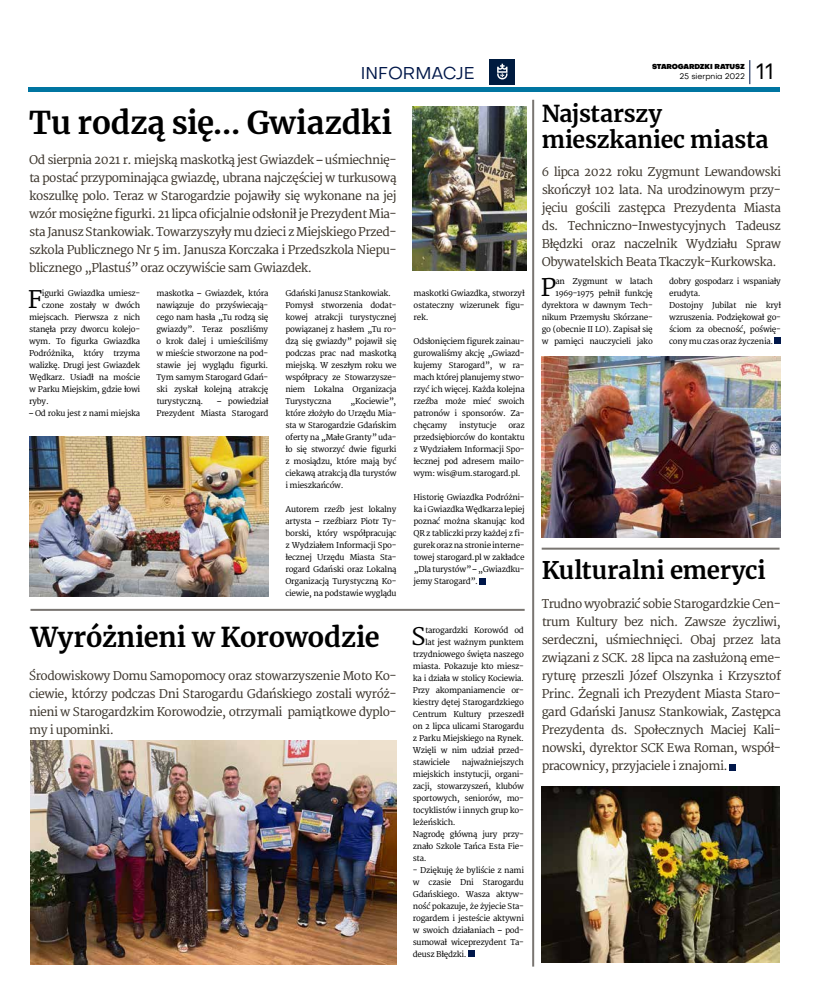
<style>
.page{position:relative;width:820px;height:993px;background:#fff}
.page>*{position:absolute;margin:0;border:0;box-sizing:border-box;transform-origin:0 0}
.t1{font:700 31px "Merriweather";letter-spacing:-.005em;color:#000}
.t2{font:700 27px "Merriweather";letter-spacing:-.01em;color:#000}
.t3{font:24.3px "Merriweather";color:#000}
.t4{font:700 24px "Merriweather";letter-spacing:-.005em;color:#000}
.t5{font:700 23px/26px "Merriweather";letter-spacing:-.005em;color:#000}
.t6{font:22px "Objectivity";color:#000}
.t7{font:17px "Objectivity";color:#001749}
.t8{font:12px/18px "Merriweather";letter-spacing:-.04em;color:#3b342b;text-align:justify}
.t9{font:8px/12px "Merriweather";letter-spacing:-.03em;color:#000;text-align:justify}
.t10{font:8px "Objectivity";letter-spacing:-.02em;color:#000}
.t11{font:900 7px "Objectivity";letter-spacing:-.02em;color:#000}
</style>
<div class="page">
<hr style="left:28px;top:87px;width:752px;height:4px;background:#0075a1">
<svg style="left:749px;top:60px;width:1px;height:24px"></svg>
<div style="left:489px;top:60px;width:25px;height:25px;background:#001b3f"></div>
<svg style="left:497px;top:64px;width:10px;height:15px"></svg>
<div style="left:729px;top:763px;width:6px;height:7px;background:#00174a"></div>
<div style="left:774px;top:337px;width:6px;height:7px;background:#00174a"></div>
<svg style="left:468px;top:950px;width:6px;height:6px"></svg>
<hr style="left:532px;top:100px;width:2px;height:866px;background:#797571">
<hr style="left:30px;top:608px;width:494px;height:2px;background:#797571">
<hr style="left:541px;top:547px;width:238px;height:2px;background:#797571">
<img style="left:541px;top:356px;width:239px;height:181px">
<img style="left:541px;top:786px;width:238px;height:175px">
<img style="left:30px;top:740px;width:366px;height:224px">
<img style="left:412px;top:106px;width:114px;height:165px">
<img style="left:29px;top:436px;width:239px;height:160px">
<svg style="left:479px;top:578px;width:6px;height:6px"></svg>
<h3 class="t7" style="left:360px;top:62px;width:115px">INFORMACJE</h3>
<h1 class="t1" style="left:29px;top:101px;width:364px">Tu rodzą się… Gwiazdki</h1>
<p class="t8" style="left:29px;top:150px;width:369px">Od sierpnia 2021 r. miejską maskotką jest Gwiazdek – uśmiechnię&shy;ta postać przypominająca gwiazdę, ubrana najczęściej w turkusową koszulkę polo. Teraz w Starogardzie pojawiły się wykonane na jej wzór mosiężne figurki. 21 lipca oficjalnie odsłonił je Prezydent Mia&shy;sta Janusz Stankowiak. Towarzyszyły mu dzieci z Miejskiego Przed&shy;szkola Publicznego Nr 5 im. Janusza Korczaka i Przedszkola Niepu&shy;blicznego „Plastuś” oraz oczywiście sam Gwiazdek.</p>
<p class="t9" style="left:156px;top:287px;width:113px">maskotka – Gwiazdek, która nawiązuje do przyświecają&shy;cego nam hasła „Tu rodzą się gwiazdy”. Teraz poszliśmy o krok dalej i umieściliśmy w mieście stworzone na pod&shy;stawie jej wyglądu figurki.<br>Tym samym Starogard Gdań&shy;ski zyskał kolejną atrakcję turystyczną.</p>
<p class="t9" style="left:285px;top:287px;width:113px;text-align:left">Gdański Janusz Stankowiak.<br>Pomysł stworzenia dodat&shy;kowej atrakcji turystycznej powiązanej z hasłem „Tu ro&shy;dzą się gwiazdy” pojawił się podczas prac nad maskotką miejską. W zeszłym roku we współpracy ze Stowarzysze&shy;niem Lokalna Organizacja<br>Turystyczna</p>
<h3 class="t3" style="left:28px;top:284px;width:16px">F</h3>
<p class="t9" style="left:42px;top:287px;width:100px">igurki Gwiazdka umiesz-</p>
<p class="t9" style="left:42px;top:299px;width:100px">czone zostały w dwóch</p>
<p class="t9" style="left:29px;top:311px;width:113px">miejscach. Pierwsza z nich</p>
<p class="t9" style="left:29px;top:323px;width:113px">stanęła przy dworcu kolejo-</p>
<p class="t9" style="left:29px;top:335px;width:113px">wym. To figurka Gwiazdka</p>
<p class="t9" style="left:29px;top:347px;width:113px">Podróżnika, który trzyma</p>
<p class="t9" style="left:29px;top:359px;width:113px">walizkę. Drugi jest Gwiazdek</p>
<p class="t9" style="left:29px;top:371px;width:113px">Wędkarz. Usiadł na moście</p>
<p class="t9" style="left:29px;top:383px;width:113px">w Parku Miejskim, gdzie łowi</p>
<p class="t9" style="left:29px;top:395px;width:21px">ryby.</p>
<p class="t9" style="left:29px;top:407px;width:113px">– Od roku jest z nami miejska</p>
<p class="t9" style="left:285px;top:395px;width:113px;text-indent:65px">„Kociewie”, które złożyło do Urzędu Mia&shy;sta w Starogardzie Gdańskim oferty na „Małe Granty” uda&shy;ło się stworzyć dwie figurki z mosiądzu, które mają być ciekawą atrakcją dla turystów i mieszkańców.</p>
<p class="t9" style="left:285px;top:503px;width:113px">Autorem rzeźb jest lokalny artysta – rzeźbiarz Piotr Ty&shy;borski, który współpracując z Wydziałem Informacji Spo&shy;łecznej Urzędu Miasta Sta&shy;rogard Gdański oraz Lokalną Organizacją Turystyczną Ko&shy;ciewie, na podstawie wyglądu</p>
<p class="t9" style="left:156px;top:395px;width:113px;text-align:right">– powiedział<br>Prezydent Miasta Starogard</p>
<h2 class="t2" style="left:30px;top:618px;width:350px">Wyróżnieni w Korowodzie</h2>
<h3 class="t8" style="left:29px;top:666px;width:369px">Środowiskowy Domu Samopomocy oraz stowarzyszenie Moto Ko&shy;ciewie, którzy podczas Dni Starogardu Gdańskiego zostali wyróż&shy;nieni w Starogardzkim Korowodzie, otrzymali pamiątkowe dyplo&shy;my i upominki.</h3>
<p class="t9" style="left:413px;top:287px;width:113px">maskotki Gwiazdka, stworzył ostateczny wizerunek figu&shy;rek.</p>
<p class="t9" style="left:413px;top:335px;width:113px">Odsłonięciem figurek zainau&shy;gurowaliśmy akcję „Gwiazd&shy;kujemy Starogard”, w ra&shy;mach której planujemy stwo&shy;rzyć ich więcej. Każda kolejna rzeźba może mieć swoich patronów i sponsorów. Za&shy;chęcamy</p>
<p class="t9" style="left:459px;top:419px;width:39px">instytucje</p>
<p class="t9" style="left:413px;top:419px;width:113px;text-indent:95px">oraz przedsiębiorców do kontaktu z Wydziałem Informacji Spo&shy;łecznej pod adresem mailo&shy;wym: wis@um.starogard.pl.</p>
<p class="t9" style="left:413px;top:491px;width:113px">Historię Gwiazdka Podróżni&shy;ka i Gwiazdka Wędkarza lepiej poznać można skanując kod QR z tabliczki przy każdej z fi&shy;gurek oraz na stronie interne&shy;towej starogard.pl w zakładce „Dla turystów” – „Gwiazdku&shy;jemy Starogard”.</p>
<h3 class="t3" style="left:411px;top:621px;width:16px">S</h3>
<p class="t9" style="left:425px;top:623px;width:100px">tarogardzki Korowód od</p>
<p class="t9" style="left:425px;top:635px;width:100px">lat jest ważnym punktem</p>
<p class="t9" style="left:412px;top:647px;width:113px">trzydniowego święta naszego</p>
<p class="t9" style="left:412px;top:659px;width:113px">miasta. Pokazuje kto miesz-</p>
<p class="t9" style="left:412px;top:671px;width:113px">ka i działa w stolicy Kociewia.</p>
<p class="t9" style="left:412px;top:683px;width:113px">Przy akompaniamencie or-</p>
<p class="t9" style="left:412px;top:695px;width:113px">kiestry dętej Starogardzkiego</p>
<p class="t9" style="left:412px;top:707px;width:113px">Centrum Kultury przeszedł</p>
<p class="t9" style="left:412px;top:719px;width:113px">on 2 lipca ulicami Starogardu</p>
<p class="t9" style="left:412px;top:731px;width:113px">z Parku Miejskiego na Rynek.</p>
<p class="t9" style="left:412px;top:743px;width:113px">Wzięli w nim udział przed-</p>
<p class="t9" style="left:412px;top:755px;width:39px">stawiciele</p>
<p class="t9" style="left:412px;top:755px;width:113px;text-align:left;text-indent:49px">najważniejszych miejskich instytucji, organi&shy;zacji, stowarzyszeń, klubów sportowych, seniorów, mo&shy;tocyklistów i innych grup ko&shy;leżeńskich.<br>Nagrodę główną jury przy&shy;znało Szkole Tańca Esta Fie&shy;sta.</p>
<p class="t9" style="left:412px;top:863px;width:113px">- Dziękuję że byliście z nami w czasie Dni Starogardu Gdańskiego. Wasza aktyw&shy;ność pokazuje, że żyjecie Sta&shy;rogardem i jesteście aktywni w swoich działaniach – pod&shy;sumował wiceprezydent Ta&shy;deusz Błędzki.</p>
<p class="t10" style="left:679px;top:71px;width:67px">25 sierpnia 2022</p>
<h3 class="t6" style="left:756px;top:57px;width:19px">11</h3>
<p class="t11" style="left:651px;top:61px;width:94px">STAROGARDZKI RATUSZ</p>
<h3 class="t5" style="left:541px;top:100px;width:228px">Najstarszy mieszkaniec miasta</h3>
<p class="t8" style="left:541px;top:162px;width:241px">6 lipca 2022 roku Zygmunt Lewandowski skończył 102 lata. Na urodzinowym przy&shy;jęciu gościli zastępca Prezydenta Miasta ds. Techniczno-Inwestycyjnych Tadeusz Błędzki oraz naczelnik Wydziału Spraw Obywatelskich Beata Tkaczyk-Kurkowska.</p>
<p class="t9" style="left:668px;top:275px;width:113px;text-align:left">dobry gospodarz i wspaniały erudyta.<br>Dostojny Jubilat nie krył wzruszenia. Podziękował go&shy;ściom za obecność, poświę&shy;cony mu czas oraz życzenia.</p>
<p class="t9" style="left:541px;top:275px;width:113px;text-align:right">an Zygmunt w latach<br>1969-1975 pełnił funkcję dyrektora w dawnym Tech&shy;nikum Przemysłu Skórzane&shy;go (obecnie II LO). Zapisał się w pamięci nauczycieli jako</p>
<h3 class="t3" style="left:540px;top:272px;width:17px">P</h3>
<h3 class="t4" style="left:541px;top:553px;width:225px">Kulturalni emeryci</h3>
<p class="t8" style="left:541px;top:594px;width:241px">Trudno wyobrazić sobie Starogardzkie Cen&shy;trum Kultury bez nich. Zawsze życzliwi, serdeczni, uśmiechnięci. Obaj przez lata związani z SCK. 28 lipca na zasłużoną eme&shy;ryturę przeszli Józef Olszynka i Krzysztof Princ. Żegnali ich Prezydent Miasta Staro&shy;gard Gdański Janusz Stankowiak, Zastępca Prezydenta ds. Społecznych Maciej Kali&shy;nowski, dyrektor SCK Ewa Roman, współ&shy;pracownicy, przyjaciele i znajomi.</p>
</div>
